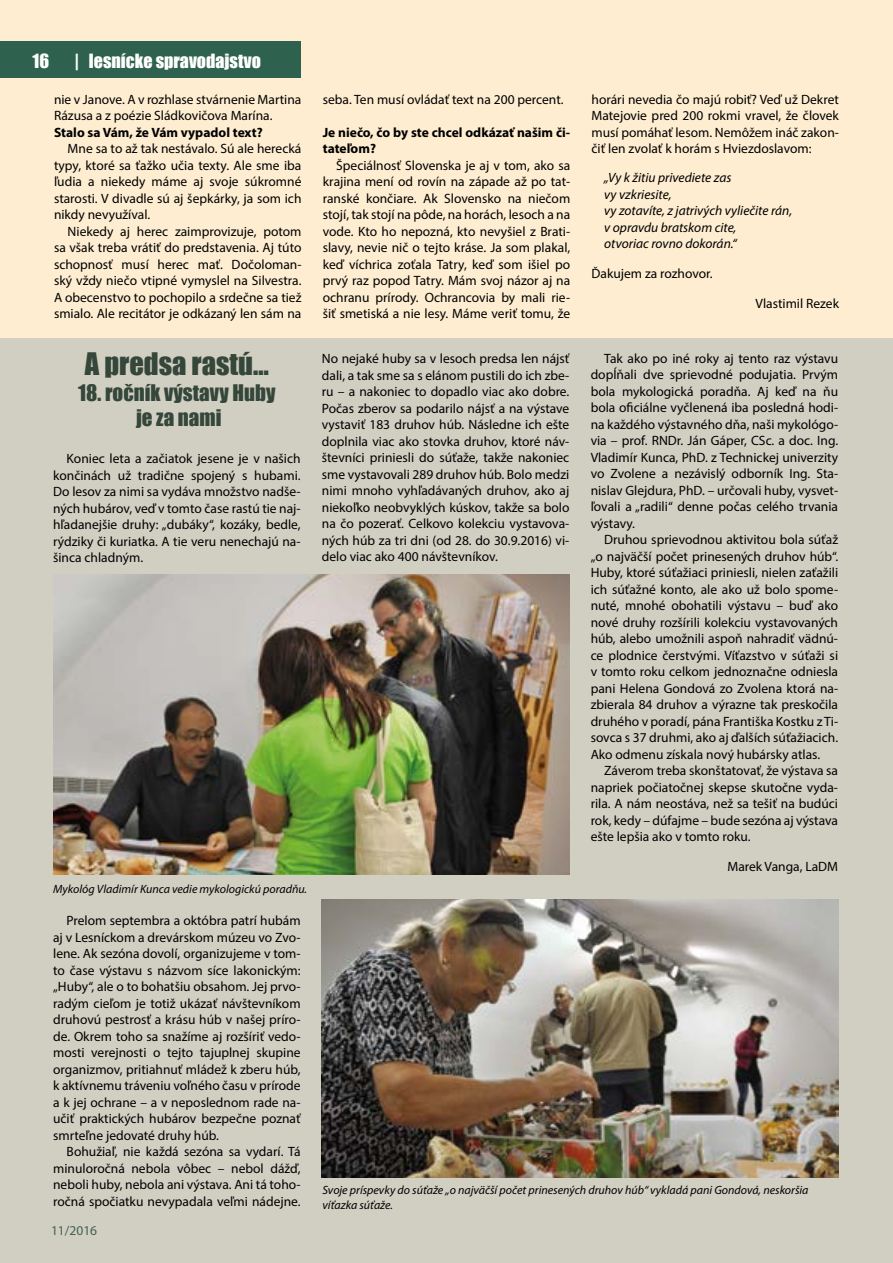
<style>
.page{position:relative;width:893px;height:1263px;background:#fff}
.page>*{position:absolute;margin:0;border:0;box-sizing:border-box;transform-origin:0 0}
.t1{font:28.5px "Impact";color:#34473a}
.t2{font:21px/25.2px "Impact";color:#34473a;text-align:center}
.t3{font:18px "Impact";color:#fff}
.t4{font:13.5px/16.5px "Myriad Pro";color:#000;text-align:justify}
.t5{font:italic 13.5px/16.5px "Myriad Pro";color:#000}
.t6{font:700 13.5px/16.5px "Myriad Pro";color:#000}
.t7{font:13.5px "Myriad Pro";color:#406252}
.t8{font:italic 12px/15px "Myriad Pro";color:#000}
</style>
<div class="page">
<div style="left:0;top:338px;width:893px;height:925px;background:#d1cfc2"></div>
<div style="left:0;top:0;width:893px;height:338px;background:#feedd0"></div>
<img style="left:53px;top:574px;width:516px;height:301px">
<img style="left:322px;top:899px;width:517px;height:279px">
<div style="left:0;top:41px;width:300px;height:37px;background:#2e624e"></div>
<h3 class="t3" style="left:33px;top:47px;width:18px">16</h3>
<h3 class="t3" style="left:74px;top:47px;width:188px">| lesnícke spravodajstvo</h3>
<p class="t4" style="left:54px;top:91px;width:249px">nie v Janove. A v rozhlase stvárnenie Martina<br>Rázusa a z poézie Sládkovičova Marína.</p>
<p class="t6" style="left:54px;top:123px;width:210px">Stalo sa Vám, že Vám vypadol text?</p>
<p class="t4" style="left:54px;top:140px;width:249px;text-indent:14px">Mne sa to až tak nestávalo. Sú ale herecká typy, ktoré sa ťažko učia texty. Ale sme iba ľudia a niekedy máme aj svoje súkromné starosti. V divadle sú aj šepkárky, ja som ich nikdy nevyužíval.</p>
<p class="t4" style="left:54px;top:223px;width:249px;text-indent:14px">Niekedy aj herec zaimprovizuje, potom sa však treba vrátiť do predstavenia. Aj túto schopnosť musí herec mať. Dočoloman&shy;ský vždy niečo vtipné vymyslel na Silvestra.<br>A obecenstvo to pochopilo a srdečne sa tiež smialo. Ale recitátor je odkázaný len sám na</p>
<h1 class="t1" style="left:85px;top:342px;width:185px">A predsa rastú…</h1>
<h2 class="t2" style="left:78px;top:379px;width:199px">18. ročník výstavy Huby je za nami</h2>
<p class="t4" style="left:53px;top:450px;width:249px;text-indent:14px">Koniec leta a začiatok jesene je v našich končinách už tradične spojený s hubami.<br>Do lesov za nimi sa vydáva množstvo nadše&shy;ných hubárov, veď v tomto čase rastú tie naj&shy;hľadanejšie druhy: „dubáky“, kozáky, bedle, rýdziky či kuriatka. A tie veru nenechajú na&shy;šinca chladným.</p>
<p class="t8" style="left:53px;top:881px;width:255px">Mykológ Vladimír Kunca vedie mykologickú poradňu.</p>
<p class="t4" style="left:53px;top:912px;width:249px;text-indent:14px">Prelom septembra a októbra patrí hubám aj v Lesníckom a drevárskom múzeu vo Zvo&shy;lene. Ak sezóna dovolí, organizujeme v tom&shy;to čase výstavu s názvom síce lakonickým: „Huby“, ale o to bohatšiu obsahom. Jej prvo&shy;radým cieľom je totiž ukázať návštevníkom druhovú pestrosť a krásu húb v našej príro&shy;de. Okrem toho sa snažíme aj rozšíriť vedo&shy;mosti verejnosti o tejto tajuplnej skupine organizmov, pritiahnuť mládež k zberu húb, k aktívnemu tráveniu voľného času v prírode a k jej ochrane – a v neposlednom rade na&shy;učiť praktických hubárov bezpečne poznať smrteľne jedovaté druhy húb.</p>
<p class="t4" style="left:53px;top:1143px;width:249px;text-indent:14px">Bohužiaľ, nie každá sezóna sa vydarí. Tá minuloročná nebola vôbec – nebol dážď, neboli huby, nebola ani výstava. Ani tá toho&shy;ročná spočiatku nevypadala veľmi nádejne.</p>
<p class="t7" style="left:51px;top:1222px;width:48px">11/2016</p>
<p class="t4" style="left:323px;top:91px;width:242px">seba. Ten musí ovládať text na 200 percent.</p>
<p class="t6" style="left:323px;top:123px;width:249px">Je niečo, čo by ste chcel odkázať našim či&shy;tateľom?</p>
<p class="t4" style="left:323px;top:157px;width:249px;text-indent:14px">Špeciálnosť Slovenska je aj v tom, ako sa krajina mení od rovín na západe až po tat&shy;ranské končiare. Ak Slovensko na niečom stojí, tak stojí na pôde, na horách, lesoch a na vode. Kto ho nepozná, kto nevyšiel z Brati&shy;slavy, nevie nič o tejto kráse. Ja som plakal, keď víchrica zoťala Tatry, keď som išiel po prvý raz popod Tatry. Mám svoj názor aj na ochranu prírody. Ochrancovia by mali rie&shy;šiť smetiská a nie lesy. Máme veriť tomu, že</p>
<p class="t4" style="left:591px;top:91px;width:249px">horári nevedia čo majú robiť? Veď už Dekret Matejovie pred 200 rokmi vravel, že človek musí pomáhať lesom. Nemôžem ináč zakon&shy;čiť len zvolať k horám s Hviezdoslavom:</p>
<p class="t5" style="left:604px;top:169px;width:189px">„Vy k žitiu privediete zas<br>vy vzkriesite,<br>vy zotavíte, z jatrivých vyliečite rán, v opravdu bratskom cite,<br>otvoriac rovno dokorán.“</p>
<p class="t4" style="left:591px;top:265px;width:123px">Ďakujem za rozhovor.</p>
<p class="t4" style="left:755px;top:295px;width:85px">Vlastimil Rezek</p>
<p class="t4" style="left:322px;top:350px;width:249px">No nejaké huby sa v lesoch predsa len nájsť dali, a tak sme sa s elánom pustili do ich zbe&shy;ru – a nakoniec to dopadlo viac ako dobre.<br>Počas zberov sa podarilo nájsť a na výstave vystaviť 183 druhov húb. Následne ich ešte doplnila viac ako stovka druhov, ktoré náv&shy;števníci priniesli do súťaže, takže nakoniec sme vystavovali 289 druhov húb. Bolo medzi nimi mnoho vyhľadávaných druhov, ako aj niekoľko neobvyklých kúskov, takže sa bolo na čo pozerať. Celkovo kolekciu vystavova&shy;ných húb za tri dni (od 28. do 30.9.2016) vi&shy;delo viac ako 400 návštevníkov.</p>
<p class="t4" style="left:591px;top:350px;width:249px;text-indent:14px">Tak ako po iné roky aj tento raz výstavu dopĺňali dve sprievodné podujatia. Prvým bola mykologická poradňa. Aj keď na ňu bola oficiálne vyčlenená iba posledná hodi&shy;na každého výstavného dňa, naši mykológo&shy;via – prof. RNDr. Ján Gáper, CSc. a doc. Ing.<br>Vladimír Kunca, PhD. z Technickej univerzity vo Zvolene a nezávislý odborník Ing. Sta&shy;nislav Glejdura, PhD. – určovali huby, vysvet&shy;ľovali a „radili“ denne počas celého trvania výstavy.</p>
<p class="t4" style="left:591px;top:531px;width:249px;text-indent:14px">Druhou sprievodnou aktivitou bola súťaž „o najväčší počet prinesených druhov húb“.<br>Huby, ktoré súťažiaci priniesli, nielen zaťažili ich súťažné konto, ale ako už bolo spome&shy;nuté, mnohé obohatili výstavu – buď ako nové druhy rozšírili kolekciu vystavovaných húb, alebo umožnili aspoň nahradiť vädnú&shy;ce plodnice čerstvými. Víťazstvo v súťaži si v tomto roku celkom jednoznačne odniesla pani Helena Gondová zo Zvolena ktorá na&shy;zbierala 84 druhov a výrazne tak preskočila druhého v poradí, pána Františka Kostku z Ti&shy;sovca s 37 druhmi, ako aj ďalších súťažiacich.<br>Ako odmenu získala nový hubársky atlas.</p>
<p class="t4" style="left:591px;top:762px;width:249px;text-indent:14px">Záverom treba skonštatovať, že výstava sa napriek počiatočnej skepse skutočne vyda&shy;rila. A nám neostáva, než sa tešiť na budúci rok, kedy – dúfajme – bude sezóna aj výstava ešte lepšia ako v tomto roku.</p>
<p class="t4" style="left:727px;top:858px;width:112px">Marek Vanga, LaDM</p>
<p class="t8" style="left:322px;top:1182px;width:488px">Svoje príspevky do súťaže „o najväčší počet prinesených druhov húb“ vykladá pani Gondová, neskoršia víťazka súťaže.</p>
</div>
